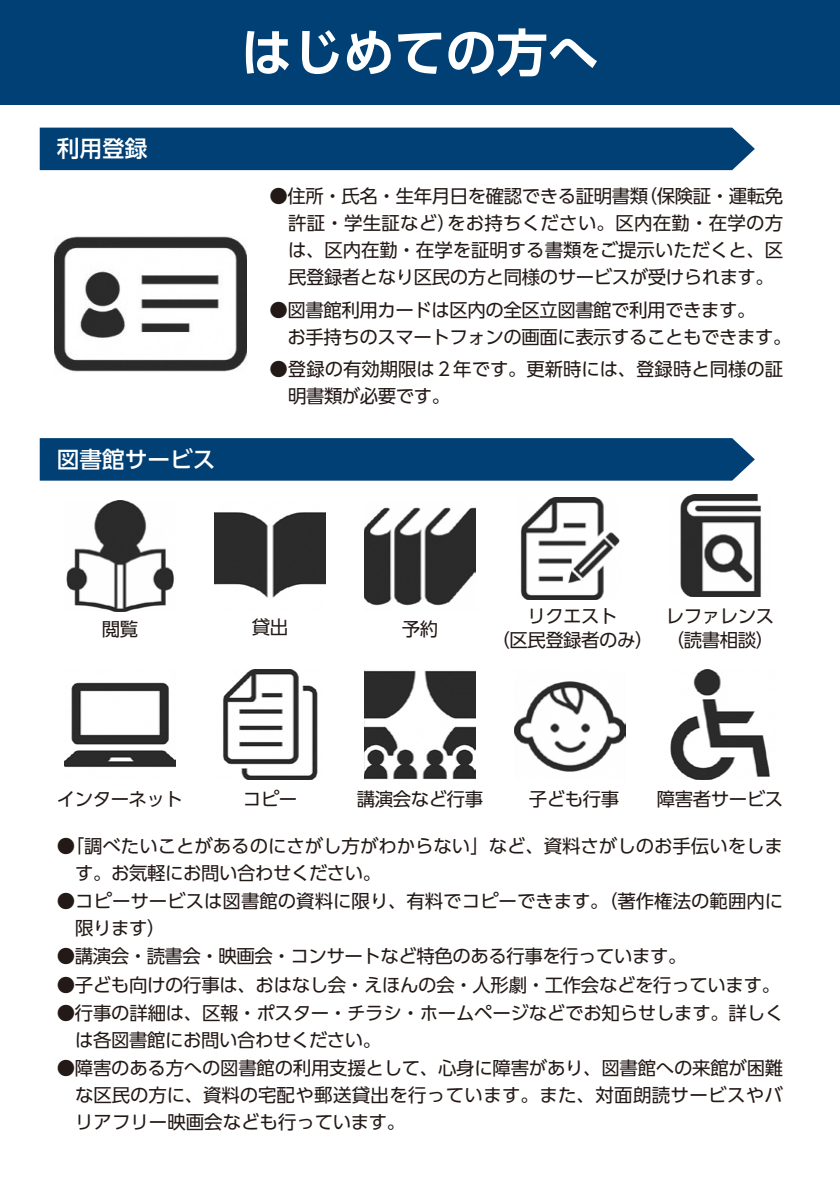
<style>
.page{position:relative;width:840px;height:1191px;background:#fff}
.page>*{position:absolute;margin:0;border:0;box-sizing:border-box;transform-origin:0 0}
.t1{font:700 51px "UD Shin Go Pr 6 De";color:#fff}
.t2{font:500 22.6px "UD Shin Go Pr 6";color:#fff}
.t3{font:18.4px/27px "UD Shin Go Pr 6";letter-spacing:-.02em;color:#231916}
.t4{font:18.4px/27px "UD Shin Go Pr 6";color:#231916}
</style>
<div class="page">
<div style="left:0;top:0;width:839px;height:105px;background:#004074"></div>
<div style="left:40px;top:128px;width:714px;height:42px;background:#004074"></div>
<div style="left:40px;top:438px;width:714px;height:42px;background:#004074"></div>
<img style="left:54px;top:236px;width:192px;height:136px">
<img style="left:66px;top:500px;width:108px;height:111px">
<img style="left:214px;top:512px;width:111px;height:86px">
<img style="left:364px;top:507px;width:111px;height:99px">
<img style="left:364px;top:669px;width:111px;height:111px">
<img style="left:514px;top:681px;width:111px;height:91px">
<img style="left:520px;top:498px;width:100px;height:102px">
<img style="left:680px;top:495px;width:81px;height:102px">
<img style="left:670px;top:669px;width:100px;height:111px">
<img style="left:64px;top:682px;width:111px;height:85px">
<img style="left:223px;top:669px;width:95px;height:111px">
<p class="t2" style="left:57px;top:131px;width:92px">利用登録</p>
<p class="t2" style="left:57px;top:441px;width:160px">図書館サービス</p>
<h1 class="t1" style="left:241px;top:11px;width:359px">はじめての方へ</h1>
<p class="t3" style="left:288px;top:182px;width:496px;text-align:justify;text-indent:-18px">●住所・氏名・生年月日を確認できる証明書類（保険証・運転免許証・学生証など）をお持ちください。区内在勤・在学の方は、区内在勤・在学を証明する書類をご提示いただくと、区民登録者となり区民の方と同様のサービスが受けられます。</p>
<p class="t3" style="left:269px;top:296px;width:523px">●図書館利用カードは区内の全区立図書館で利用できます。<br>　お手持ちのスマートフォンの画面に表示することもできます。</p>
<p class="t3" style="left:288px;top:355px;width:496px;text-indent:-18px">●登録の有効期限は２年です。更新時には、登録時と同様の証明書類が必要です。</p>
<p class="t3" style="left:102px;top:615px;width:38px">閲覧</p>
<p class="t3" style="left:251px;top:613px;width:38px">貸出</p>
<p class="t3" style="left:401px;top:615px;width:38px">予約</p>
<p class="t3" style="left:491px;top:603px;width:164px;line-height:24.2px;text-align:center">リクエスト<br>（区民登録者のみ）</p>
<p class="t3" style="left:665px;top:603px;width:110px;line-height:24.2px">レファレンス（読書相談）</p>
<p class="t3" style="left:57px;top:785px;width:128px">インターネット</p>
<p class="t3" style="left:242px;top:785px;width:56px">コピー</p>
<p class="t3" style="left:656px;top:785px;width:128px">障害者サービス</p>
<p class="t3" style="left:356px;top:785px;width:128px">講演会など行事</p>
<p class="t3" style="left:528px;top:785px;width:92px">子ども行事</p>
<p class="t3" style="left:75px;top:831px;width:708px;text-indent:-18px">●「調べたいことがあるのにさがし方がわからない」など、資料さがしのお手伝いをします。お気軽にお問い合わせください。</p>
<p class="t4" style="left:75px;top:887px;width:709px;text-indent:-18px">●コピーサービスは図書館の資料に限り、有料でコピーできます。（著作権法の範囲内に限ります）</p>
<p class="t3" style="left:57px;top:942px;width:631px">●講演会・読書会・映画会・コンサートなど特色のある行事を行っています。</p>
<p class="t3" style="left:57px;top:970px;width:724px">●子ども向けの行事は、おはなし会・えほんの会・人形劇・工作会などを行っています。</p>
<p class="t3" style="left:75px;top:999px;width:709px;text-indent:-18px">●行事の詳細は、区報・ポスター・チラシ・ホームページなどでお知らせします。詳しくは各図書館にお問い合わせください。</p>
<p class="t3" style="left:75px;top:1054px;width:709px;text-align:justify;text-indent:-18px">●障害のある方への図書館の利用支援として、心身に障害があり、図書館への来館が困難な区民の方に、資料の宅配や郵送貸出を行っています。また、対面朗読サービスやバリアフリー映画会なども行っています。</p>
</div>
